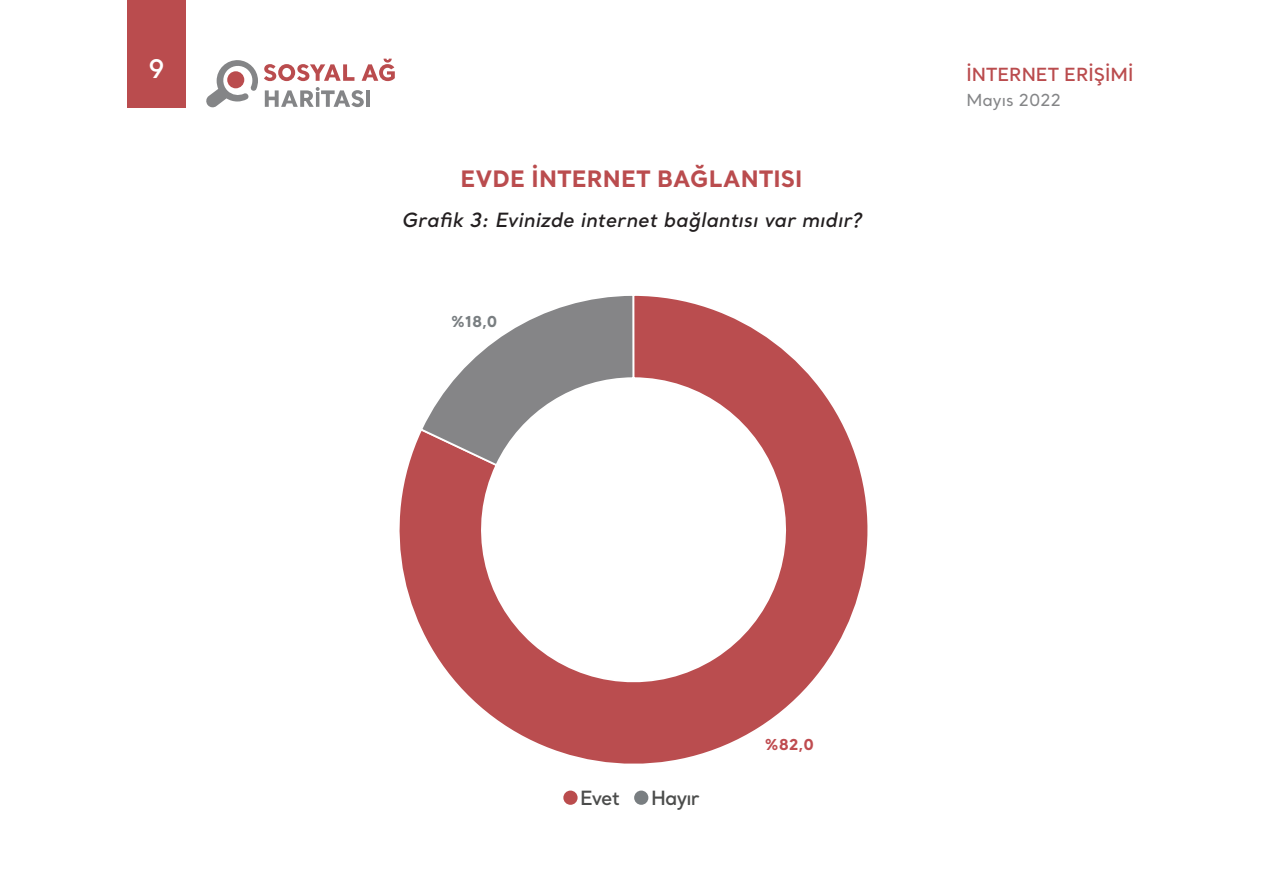
<style>
.page{position:relative;width:1263px;height:893px;background:#fff}
.page>*{position:absolute;margin:0;border:0;box-sizing:border-box;transform-origin:0 0}
.t1{font:600 25.5px "Santral";color:#fff}
.ANA_METIN{font:700 22.5px "Santral";letter-spacing:.01em;color:#ba4c4e}
.ANA_METIN-2{font:italic 600 19.5px "Santral";letter-spacing:.01em;color:#231f20}
.t2{font:600 19.5px "Santral";letter-spacing:-.04em;color:#4b4c4b}
.t3{font:600 18px "Santral";color:#ba4c4e}
.t4{font:500 16.5px "Santral";color:#848587}
.t5{font:700 15px "Santral";color:#bf4c50}
.t6{font:700 15px "Santral";color:#797e81}
</style>
<div class="page">
<svg style="left:206px;top:60px;width:52px;height:48px"></svg>
<svg style="left:264px;top:64px;width:90px;height:17px"></svg>
<svg style="left:362px;top:59px;width:33px;height:22px"></svg>
<svg style="left:265px;top:87px;width:99px;height:20px"></svg>
<hr style="left:366px;top:90px;width:4px;height:17px;background:#848587">
<div style="left:128px;top:0;width:58px;height:107px;background:#ba4c4e"></div>
<div style="left:563px;top:791px;width:15px;height:14px;background:#ba4c4d;border-radius:50%"></div>
<div style="left:634px;top:791px;width:14px;height:14px;background:#797e81;border-radius:50%"></div>
<svg style="left:399px;top:295px;width:469px;height:469px"></svg>
<svg style="left:419px;top:295px;width:216px;height:172px"></svg>
<h1 class="t1" style="left:148px;top:52px;width:18px">9</h1>
<p class="ANA_METIN" style="left:460px;top:164px;width:344px">EVDE İNTERNET BAĞLANTISI</p>
<p class="ANA_METIN-2" style="left:401px;top:207px;width:461px">Grafik 3: Evinizde internet bağlantısı var mıdır?</p>
<p class="t6" style="left:451px;top:311px;width:48px">%18,0</p>
<p class="t3" style="left:966px;top:62px;width:169px">İNTERNET ERİŞİMİ</p>
<p class="t4" style="left:966px;top:90px;width:96px">Mayıs 2022</p>
<p class="t2" style="left:580px;top:785px;width:41px">Evet</p>
<p class="t2" style="left:651px;top:785px;width:50px">Hayır</p>
<p class="t5" style="left:764px;top:734px;width:51px">%82,0</p>
</div>
